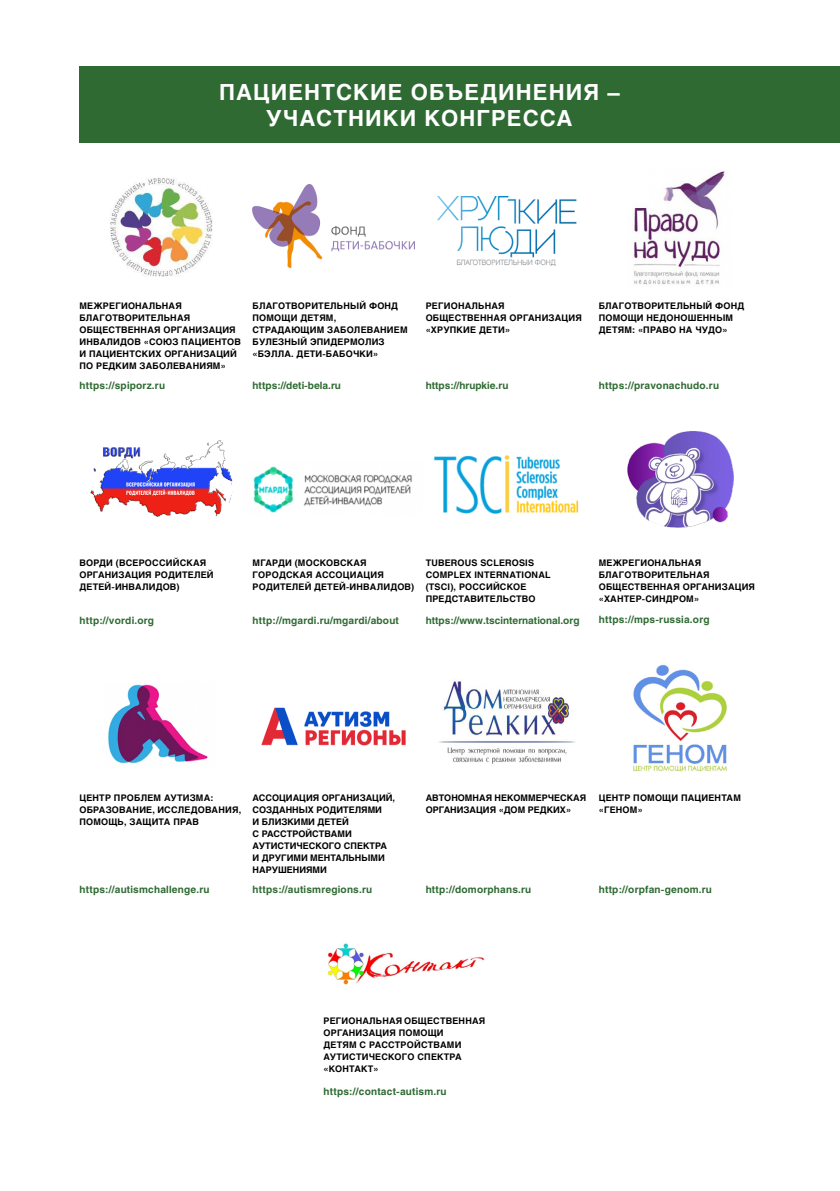
<style>
.page{position:relative;width:840px;height:1191px;background:#fff}
.page>*{position:absolute;margin:0;border:0;box-sizing:border-box;transform-origin:0 0}
.t1{font:700 22px/26.4px "Helios";letter-spacing:.05em;color:#fff;text-align:center}
.t2{font:700 10px "Helios";letter-spacing:.02em;color:#2e6a32}
.t3{font:700 10px "Helios";color:#2e6a32}
.t4{font:700 9px/12px "Helios";letter-spacing:.02em;color:#000}
.t5{font:700 9px/12px "Helios";color:#000}
</style>
<div class="page">
<div style="left:79px;top:66px;width:760px;height:77px;background:#2e6a32"></div>
<img style="left:110px;top:178px;width:103px;height:99px">
<img style="left:90px;top:440px;width:143px;height:77px">
<img style="left:108px;top:684px;width:100px;height:80px">
<img style="left:439px;top:679px;width:136px;height:85px">
<img style="left:252px;top:185px;width:162px;height:83px">
<img style="left:437px;top:196px;width:140px;height:70px">
<img style="left:634px;top:171px;width:91px;height:114px">
<img style="left:434px;top:455px;width:145px;height:59px">
<img style="left:261px;top:707px;width:145px;height:39px">
<img style="left:253px;top:466px;width:159px;height:47px">
<img style="left:627px;top:431px;width:106px;height:96px">
<img style="left:327px;top:943px;width:157px;height:42px">
<img style="left:633px;top:664px;width:94px;height:108px">
<h1 class="t1" style="left:219px;top:79px;width:402px">ПАЦИЕНТСКИЕ ОБЪЕДИНЕНИЯ –<br>УЧАСТНИКИ КОНГРЕССА</h1>
<p class="t4" style="left:79px;top:300px;width:163px">МЕЖРЕГИОНАЛЬНАЯ<br>БЛАГОТВОРИТЕЛЬНАЯ<br>ОБЩЕСТВЕННАЯ ОРГАНИЗАЦИЯ<br>ИНВАЛИДОВ «СОЮЗ ПАЦИЕНТОВ<br>И ПАЦИЕНТСКИХ ОРГАНИЗАЦИЙ<br>ПО РЕДКИМ ЗАБОЛЕВАНИЯМ»</p>
<p class="t2" style="left:79px;top:379px;width:87px">https://spiporz.ru</p>
<p class="t4" style="left:252px;top:300px;width:156px">БЛАГОТВОРИТЕЛЬНЫЙ ФОНД<br>ПОМОЩИ ДЕТЯМ,<br>СТРАДАЮЩИМ ЗАБОЛЕВАНИЕМ<br>БУЛЕЗНЫЙ ЭПИДЕРМОЛИЗ «БЭЛЛА. ДЕТИ-БАБОЧКИ»</p>
<p class="t3" style="left:252px;top:379px;width:90px">https://deti-bela.ru</p>
<p class="t4" style="left:425px;top:300px;width:158px">РЕГИОНАЛЬНАЯ<br>ОБЩЕСТВЕННАЯ ОРГАНИЗАЦИЯ «ХРУПКИЕ ДЕТИ»</p>
<p class="t4" style="left:598px;top:300px;width:147px">БЛАГОТВОРИТЕЛЬНЫЙ ФОНД<br>ПОМОЩИ НЕДОНОШЕННЫМ<br>ДЕТЯМ: «ПРАВО НА ЧУДО»</p>
<p class="t3" style="left:425px;top:379px;width:84px">https://hrupkie.ru</p>
<p class="t2" style="left:598px;top:379px;width:122px">https://pravonachudo.ru</p>
<p class="t4" style="left:79px;top:557px;width:136px">ВОРДИ (ВСЕРОССИЙСКАЯ<br>ОРГАНИЗАЦИЯ РОДИТЕЛЕЙ<br>ДЕТЕЙ-ИНВАЛИДОВ)</p>
<p class="t2" style="left:79px;top:615px;width:76px">http://vordi.org</p>
<p class="t4" style="left:252px;top:557px;width:163px">МГАРДИ (МОСКОВСКАЯ<br>ГОРОДСКАЯ АССОЦИАЦИЯ<br>РОДИТЕЛЕЙ ДЕТЕЙ-ИНВАЛИДОВ)</p>
<p class="t4" style="left:425px;top:557px;width:126px">TUBEROUS SCLEROSIS<br>COMPLEX INTERNATIONAL (TSCI), РОССИЙСКОЕ<br>ПРЕДСТАВИТЕЛЬСТВО</p>
<p class="t4" style="left:598px;top:557px;width:158px">МЕЖРЕГИОНАЛЬНАЯ<br>БЛАГОТВОРИТЕЛЬНАЯ<br>ОБЩЕСТВЕННАЯ ОРГАНИЗАЦИЯ «ХАНТЕР-СИНДРОМ»</p>
<p class="t2" style="left:252px;top:614px;width:148px">http://mgardi.ru/mgardi/about</p>
<p class="t3" style="left:425px;top:614px;width:155px">https://www.tscinternational.org</p>
<p class="t2" style="left:598px;top:614px;width:112px">https://mps-russia.org</p>
<p class="t4" style="left:79px;top:792px;width:163px">ЦЕНТР ПРОБЛЕМ АУТИЗМА:<br>ОБРАЗОВАНИЕ, ИССЛЕДОВАНИЯ,<br>ПОМОЩЬ, ЗАЩИТА ПРАВ</p>
<p class="t2" style="left:79px;top:883px;width:132px">https://autismchallenge.ru</p>
<p class="t5" style="left:252px;top:792px;width:144px">АССОЦИАЦИЯ ОРГАНИЗАЦИЙ,<br>СОЗДАННЫХ РОДИТЕЛЯМИ<br>И БЛИЗКИМИ ДЕТЕЙ<br>С РАССТРОЙСТВАМИ<br>АУТИСТИЧЕСКОГО СПЕКТРА<br>И ДРУГИМИ МЕНТАЛЬНЫМИ<br>НАРУШЕНИЯМИ</p>
<p class="t5" style="left:425px;top:792px;width:162px">АВТОНОМНАЯ НЕКОММЕРЧЕСКАЯ<br>ОРГАНИЗАЦИЯ «ДОМ РЕДКИХ»</p>
<p class="t4" style="left:598px;top:792px;width:144px">ЦЕНТР ПОМОЩИ ПАЦИЕНТАМ «ГЕНОМ»</p>
<p class="t2" style="left:252px;top:883px;width:121px">https://autismregions.ru</p>
<p class="t2" style="left:425px;top:883px;width:107px">http://domorphans.ru</p>
<p class="t2" style="left:598px;top:883px;width:115px">http://orpfan-genom.ru</p>
<p class="t4" style="left:323px;top:1015px;width:163px">РЕГИОНАЛЬНАЯ ОБЩЕСТВЕННАЯ<br>ОРГАНИЗАЦИЯ ПОМОЩИ<br>ДЕТЯМ С РАССТРОЙСТВАМИ<br>АУТИСТИЧЕСКОГО СПЕКТРА «КОНТАКТ»</p>
<p class="t2" style="left:323px;top:1085px;width:124px">https://contact-autism.ru</p>
</div>
